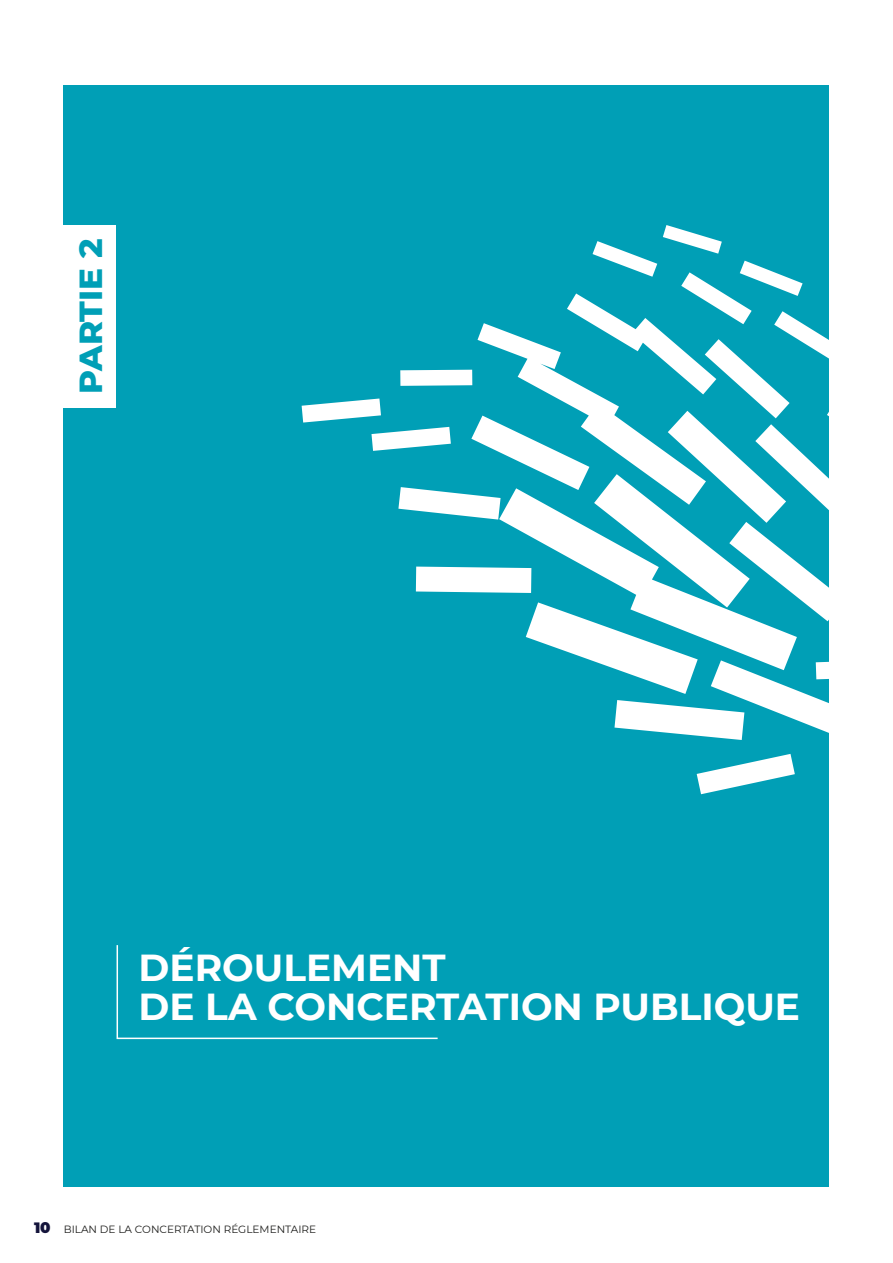
<style>
.page{position:relative;width:893px;height:1263px;background:#fff}
.page>*{position:absolute;margin:0;border:0;box-sizing:border-box;transform-origin:0 0}
.t1{font:700 37.5px/39px "Montserrat";color:#fff}
.t2{font:800 32.7px "Montserrat";letter-spacing:-.005em;color:#009fb6}
.t3{font:10.5px "Montserrat";color:#1d1d1b}
.s1{font-weight:900;font-size:15px;color:#14143b}
</style>
<div class="page">
<div style="left:64px;top:85px;width:765px;height:1101px;background:#009fb6"></div>
<svg style="left:302px;top:225px;width:527px;height:569px"></svg>
<svg style="left:116px;top:945px;width:322px;height:95px"></svg>
<div style="left:63px;top:225px;width:53px;height:182px;background:#fff"></div>
<h2 class="t2" style="left:66px;top:394px;width:157px;rotate:-90deg">PARTIE 2</h2>
<h1 class="t1" style="left:139px;top:947px;width:663px">DÉROULEMENT<br>DE LA CONCERTATION PUBLIQUE</h1>
<p class="t3" style="left:34px;top:1222px;width:284px"><span class="s1">10</span> BILAN DE LA CONCERTATION RÉGLEMENTAIRE</p>
</div>
